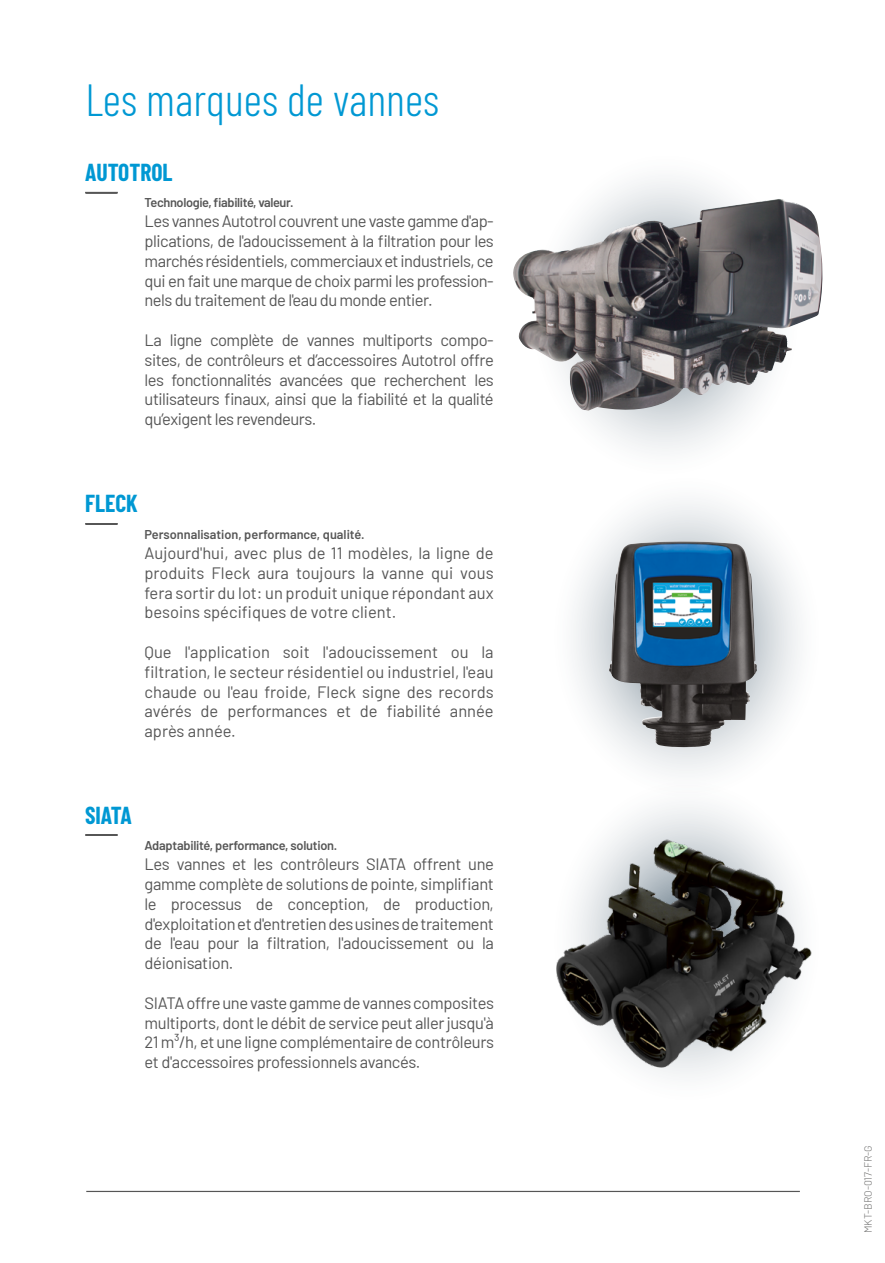
<style>
.page{position:relative;width:885px;height:1263px;background:#fff}
.page>*{position:absolute;margin:0;border:0;box-sizing:border-box;transform-origin:0 0}
.t1{font:300 45px "Barlow Condensed";color:#0098d3}
.t2{font:700 24px "Barlow Condensed";color:#0098d3}
.t3{font:16.5px/19.8px "Barlow";letter-spacing:-.02em;color:#565656;text-align:justify}
.t4{font:600 12.75px "Barlow";letter-spacing:-.02em;color:#565656}
.t5{font:600 12.75px "Barlow";color:#565656}
.t6{font:300 10.5px "Barlow";color:#6f6f6e}
</style>
<div class="page">
<hr style="left:86px;top:1191px;width:713px;height:1px;background:#565656">
<div style="left:85px;top:192px;width:33px;height:2px;border:2px solid #565656"></div>
<svg style="left:507px;top:126px;width:315px;height:379px"></svg>
<div style="left:85px;top:523px;width:33px;height:2px;border:2px solid #565656"></div>
<svg style="left:528px;top:449px;width:315px;height:378px"></svg>
<img style="left:609px;top:541px;width:115px;height:206px">
<div style="left:85px;top:834px;width:33px;height:2px;border:2px solid #565656"></div>
<svg style="left:528px;top:752px;width:315px;height:379px"></svg>
<img style="left:510px;top:199px;width:313px;height:219px">
<img style="left:541px;top:820px;width:280px;height:280px">
<h1 class="t1" style="left:85px;top:68px;width:355px">Les marques de vannes</h1>
<h2 class="t2" style="left:85px;top:156px;width:89px">AUTOTROL</h2>
<p class="t4" style="left:145px;top:193px;width:150px">Technologie, fiabilité, valeur.</p>
<p class="t3" style="left:145px;top:210px;width:350px">Les vannes Autotrol couvrent une vaste gamme d'ap&shy;plications, de l'adoucissement à la filtration pour les marchés résidentiels, commerciaux et industriels, ce qui en fait une marque de choix parmi les profession&shy;nels du traitement de l'eau du monde entier.</p>
<p class="t3" style="left:145px;top:329px;width:350px">La ligne complète de vannes multiports compo&shy;sites, de contrôleurs et d’accessoires Autotrol offre les fonctionnalités avancées que recherchent les utilisateurs finaux, ainsi que la fiabilité et la qualité qu’exigent les revendeurs.</p>
<h2 class="t2" style="left:85px;top:487px;width:54px">FLECK</h2>
<p class="t5" style="left:144px;top:525px;width:222px">Personnalisation, performance, qualité.</p>
<p class="t3" style="left:144px;top:542px;width:350px">Aujourd'hui, avec plus de 11 modèles, la ligne de produits Fleck aura toujours la vanne qui vous fera sortir du lot: un produit unique répondant aux besoins spécifiques de votre client.</p>
<p class="t3" style="left:144px;top:641px;width:350px">Que l'application soit l'adoucissement ou la filtration, le secteur résidentiel ou industriel, l'eau chaude ou l'eau froide, Fleck signe des records avérés de performances et de fiabilité année après année.</p>
<h2 class="t2" style="left:85px;top:798px;width:48px">SIATA</h2>
<p class="t4" style="left:144px;top:836px;width:194px">Adaptabilité, performance, solution.</p>
<p class="t3" style="left:144px;top:853px;width:351px">Les vannes et les contrôleurs SIATA offrent une gamme complète de solutions de pointe, simplifiant le processus de conception, de production, d'exploitation et d'entretien des usines de traitement de l'eau pour la filtration, l'adoucissement ou la déionisation.</p>
<p class="t3" style="left:144px;top:992px;width:351px">SIATA offre une vaste gamme de vannes composites multiports, dont le débit de service peut aller jusqu'à 21 m³/h, et une ligne complémentaire de contrôleurs et d'accessoires professionnels avancés.</p>
<p class="t6" style="left:860px;top:1233px;width:90px;rotate:-90deg">MKT-BRO-017-FR-G</p>
</div>
